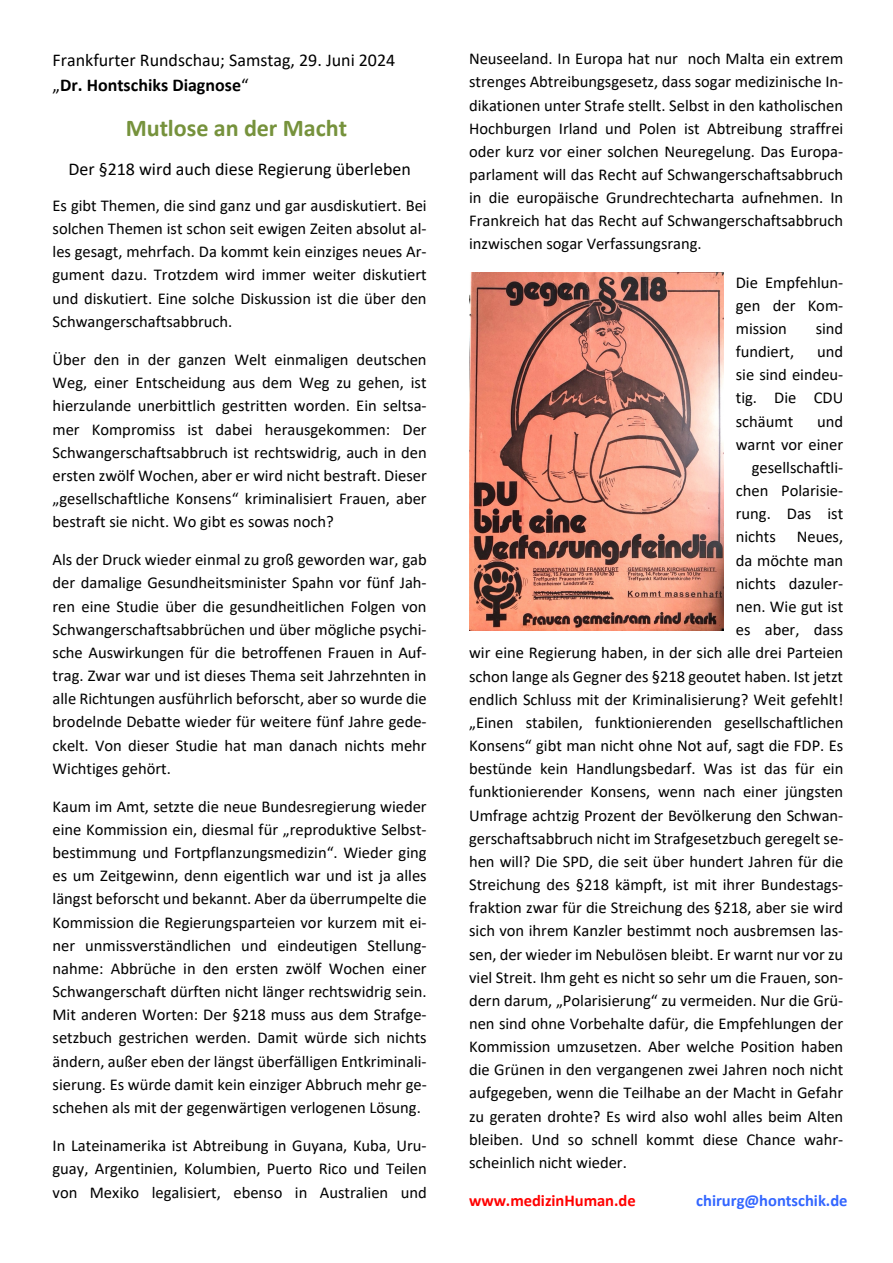
<style>
.page{position:relative;width:893px;height:1263px;background:#fff}
.page>*{position:absolute;margin:0;border:0;box-sizing:border-box;transform-origin:0 0}
.t1{font:700 24.15px "Calibri";color:#76923c}
.t2{font:18px/25.2px "Calibri";color:#000}
.t3{font:16.5px/23.1px "Calibri";color:#000;text-align:justify}
.t4{font:700 16.5px "Calibri";color:#36f}
.t5{font:700 16.5px "Calibri";letter-spacing:-.005em;color:#f00}
.s1{font-weight:700}
.s2{color:#1d1c1d}
</style>
<div class="page">
<img style="left:469px;top:272px;width:254px;height:359px">
<p class="t2" style="left:53px;top:47px;width:344px">Frankfurter Rundschau; Samstag, 29. Juni 2024 „<span class="s1">Dr. Hontschiks Diagnose</span>“</p>
<h1 class="t1" style="left:126px;top:113px;width:223px">Mutlose an der Macht</h1>
<p class="t2" style="left:68px;top:157px;width:344px">Der §218 wird auch diese Regierung überleben</p>
<p class="t3" style="left:53px;top:194px;width:376px">Es gibt Themen, die sind ganz und gar ausdiskutiert. Bei solchen Themen ist schon seit ewigen Zeiten absolut al&shy;les gesagt, mehrfach. Da kommt kein einziges neues Ar&shy;gument dazu. Trotzdem wird immer weiter diskutiert und diskutiert. Eine solche Diskussion ist die über den Schwangerschaftsabbruch.</p>
<p class="t3" style="left:53px;top:348px;width:376px">Über den in der ganzen Welt einmaligen deutschen Weg, einer Entscheidung aus dem Weg zu gehen, ist hierzulande unerbittlich gestritten worden. Ein seltsa&shy;mer Kompromiss ist dabei herausgekommen: Der Schwangerschaftsabbruch ist rechtswidrig, auch in den ersten zwölf Wochen, aber er wird nicht bestraft. Dieser „gesellschaftliche Konsens“ kriminalisiert Frauen, aber bestraft sie nicht. Wo gibt es sowas noch?</p>
<p class="t3" style="left:53px;top:548px;width:376px">Als der Druck wieder einmal zu groß geworden war, gab der damalige Gesundheitsminister Spahn vor fünf Jah&shy;ren eine Studie über die gesundheitlichen Folgen von Schwangerschaftsabbrüchen und über mögliche psychi&shy;sche Auswirkungen für die betroffenen Frauen in Auf&shy;trag. Zwar war und ist dieses Thema seit Jahrzehnten in alle Richtungen ausführlich beforscht, aber so wurde die brodelnde Debatte wieder für weitere fünf Jahre gede&shy;ckelt. Von dieser Studie hat man danach nichts mehr Wichtiges gehört.</p>
<p class="t3" style="left:53px;top:795px;width:376px">Kaum im Amt, setzte die neue Bundesregierung wieder eine Kommission ein, diesmal für „reproduktive Selbst&shy;bestimmung und Fortpflanzungsmedizin“. Wieder ging es um Zeitgewinn, denn eigentlich war und ist ja alles längst beforscht und bekannt. Aber da überrumpelte die Kommission die Regierungsparteien vor kurzem mit ei&shy;ner unmissverständlichen und eindeutigen Stellung&shy;nahme: Abbrüche in den ersten zwölf Wochen einer Schwangerschaft dürften nicht länger rechtswidrig sein.<br>Mit anderen Worten: Der §218 muss aus dem Strafge&shy;setzbuch gestrichen werden. Damit würde sich nichts ändern, außer eben der längst überfälligen Entkriminali&shy;sierung. Es würde damit kein einziger Abbruch mehr ge&shy;schehen als mit der gegenwärtigen verlogenen Lösung.</p>
<p class="t3" style="left:53px;top:1134px;width:376px">In Lateinamerika ist Abtreibung in Guyana, Kuba<span class="s2">,</span> Uru&shy;guay, Argentinien, Kolumbien, Puerto Rico und Teilen von Mexiko legalisiert, ebenso in Australien und</p>
<p class="t3" style="left:469px;top:47px;width:376px">Neuseeland. In Europa hat nur noch Malta ein extrem strenges Abtreibungsgesetz, dass sogar medizinische In&shy;dikationen unter Strafe stellt. Selbst in den katholischen Hochburgen Irland und Polen ist Abtreibung straffrei oder kurz vor einer solchen Neuregelung. Das Europa&shy;parlament will das Recht auf Schwangerschaftsabbruch in die europäische Grundrechtecharta aufnehmen. In Frankreich hat das Recht auf Schwangerschaftsabbruch inzwischen sogar Verfassungsrang.</p>
<p class="t3" style="left:736px;top:270px;width:109px">Die Empfehlun&shy;gen der Kom&shy;mission</p>
<p class="t3" style="left:816px;top:317px;width:29px">sind</p>
<p class="t3" style="left:736px;top:340px;width:60px">fundiert,</p>
<p class="t3" style="left:736px;top:340px;width:109px;text-indent:81px">und sie sind eindeu&shy;tig. Die CDU schäumt</p>
<p class="t3" style="left:817px;top:409px;width:28px">und</p>
<p class="t3" style="left:736px;top:432px;width:109px">warnt vor einer</p>
<p class="t3" style="left:752px;top:455px;width:93px">gesellschaftli-</p>
<p class="t3" style="left:736px;top:479px;width:109px">chen Polarisie-</p>
<p class="t3" style="left:736px;top:502px;width:109px">rung. Das ist</p>
<p class="t3" style="left:736px;top:525px;width:42px">nichts</p>
<p class="t3" style="left:797px;top:525px;width:48px">Neues,</p>
<p class="t3" style="left:736px;top:548px;width:109px">da möchte man</p>
<p class="t3" style="left:736px;top:571px;width:109px">nichts dazuler-</p>
<p class="t3" style="left:736px;top:595px;width:109px">nen. Wie gut ist</p>
<p class="t3" style="left:736px;top:618px;width:109px">es aber, dass</p>
<p class="t3" style="left:469px;top:641px;width:376px">wir eine Regierung haben, in der sich alle drei Parteien</p>
<p class="t3" style="left:469px;top:664px;width:375px">schon lange als Gegner des §218 geoutet haben. Ist jetzt</p>
<p class="t3" style="left:469px;top:687px;width:376px">endlich Schluss mit der Kriminalisierung? Weit gefehlt!</p>
<p class="t3" style="left:469px;top:710px;width:376px">„Einen stabilen, funktionierenden gesellschaftlichen</p>
<p class="t3" style="left:469px;top:734px;width:376px">Konsens“ gibt man nicht ohne Not auf, sagt die FDP. Es</p>
<p class="t3" style="left:469px;top:757px;width:376px">bestünde kein Handlungsbedarf. Was ist das für ein</p>
<p class="t3" style="left:469px;top:780px;width:376px">funktionierender Konsens, wenn nach einer jüngsten</p>
<p class="t3" style="left:469px;top:803px;width:376px">Umfrage achtzig Prozent der Bevölkerung den Schwan-</p>
<p class="t3" style="left:469px;top:826px;width:376px">gerschaftsabbruch nicht im Strafgesetzbuch geregelt se-</p>
<p class="t3" style="left:469px;top:849px;width:376px">hen will? Die SPD, die seit über hundert Jahren für die</p>
<p class="t3" style="left:469px;top:873px;width:376px">Streichung des §218 kämpft, ist mit ihrer Bundestags-</p>
<p class="t3" style="left:469px;top:896px;width:376px">fraktion zwar für die Streichung des §218, aber sie wird</p>
<p class="t3" style="left:469px;top:919px;width:376px">sich von ihrem Kanzler bestimmt noch ausbremsen las-</p>
<p class="t3" style="left:469px;top:942px;width:376px">sen, der wieder im Nebulösen bleibt. Er warnt nur vor zu</p>
<p class="t3" style="left:469px;top:965px;width:376px">viel Streit. Ihm geht es nicht so sehr um die Frauen, son-</p>
<p class="t3" style="left:469px;top:988px;width:376px">dern darum, „Polarisierung“ zu vermeiden. Nur die Grü-</p>
<p class="t3" style="left:469px;top:1012px;width:376px">nen sind ohne Vorbehalte dafür, die Empfehlungen der</p>
<p class="t3" style="left:469px;top:1035px;width:376px">Kommission umzusetzen. Aber welche Position haben</p>
<p class="t3" style="left:469px;top:1058px;width:376px">die Grünen in den vergangenen zwei Jahren noch nicht</p>
<p class="t3" style="left:469px;top:1081px;width:375px">aufgegeben, wenn die Teilhabe an der Macht in Gefahr</p>
<p class="t3" style="left:469px;top:1104px;width:376px">zu geraten drohte? Es wird also wohl alles beim Alten</p>
<p class="t3" style="left:469px;top:1127px;width:376px">bleiben. Und so schnell kommt diese Chance wahr-</p>
<p class="t3" style="left:469px;top:1151px;width:159px">scheinlich nicht wieder.</p>
<p class="t5" style="left:469px;top:1190px;width:168px">www.medizinHuman.de</p>
<p class="t4" style="left:696px;top:1190px;width:153px">chirurg@hontschik.de</p>
</div>
